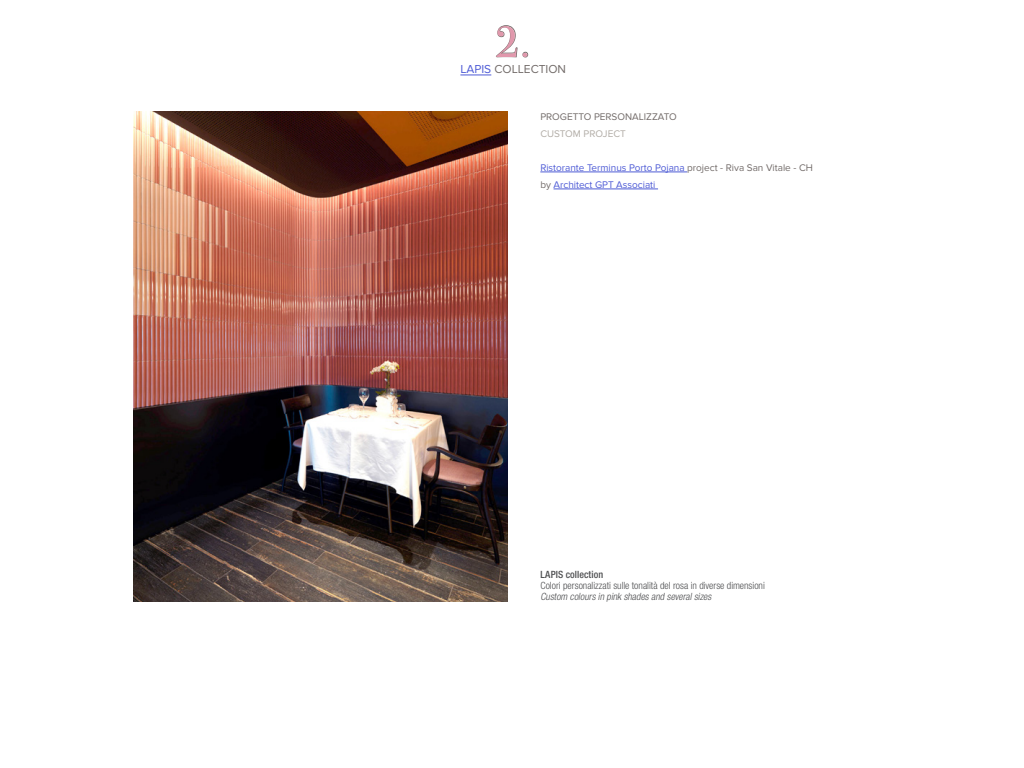
<style>
.page{position:relative;width:1024px;height:768px;background:#fff}
.page>*{position:absolute;margin:0;border:0;box-sizing:border-box;transform-origin:0 0}
.t1{font:44px "Bodoni Svty Two ITCTT";color:#e198ac}
.t2{font:12px "Proxima Nova";color:#736c6a}
.t3{font:10px/17px "Proxima Nova";color:#4f5cd6}
.t4{font:300 condensed 10px "Helvetica Neue";color:#4c4d4f}
.t5{font:italic 300 condensed 10px "Helvetica Neue";color:#4c4d4f}
.t6{font:10px "Proxima Nova";color:#736c6a}
.t7{font:500 condensed 10px "Helvetica Neue";letter-spacing:.005em;color:#4c4d4f}
.t8{font:10px "Proxima Nova";color:#b2ada7}
.s1{color:#4f5cd6}
.s2{color:#736c6a}
</style>
<div class="page">
<img style="left:134px;top:112px;width:373px;height:489px">
<hr style="left:460px;top:75px;width:31px;height:1px;background:#4f5cd6">
<svg style="left:496px;top:25px;width:32px;height:33px"></svg>
<hr style="left:540px;top:172px;width:147px;height:1px;background:#4f5cd6">
<hr style="left:554px;top:189px;width:104px;height:1px;background:#4f5cd6">
<h1 class="t1" style="left:495px;top:6px;width:37px">2.</h1>
<p class="t2" style="left:460px;top:62px;width:107px"><span class="s1">LAPIS</span> COLLECTION</p>
<p class="t6" style="left:540px;top:111px;width:138px">PROGETTO PERSONALIZZATO</p>
<p class="t8" style="left:540px;top:128px;width:87px">CUSTOM PROJECT</p>
<p class="t3" style="left:540px;top:159px;width:274px">Ristorante Terminus Porto Pojana <span class="s2">project - Riva San Vitale - CH by</span> Architect GPT Associati</p>
<p class="t7" style="left:540px;top:568px;width:64px">LAPIS collection</p>
<p class="t4" style="left:540px;top:579px;width:226px">Colori personalizzati sulle tonalità del rosa in diverse dimensioni</p>
<p class="t5" style="left:540px;top:590px;width:175px">Custom colours in pink shades and severalsizes</p>
</div>
